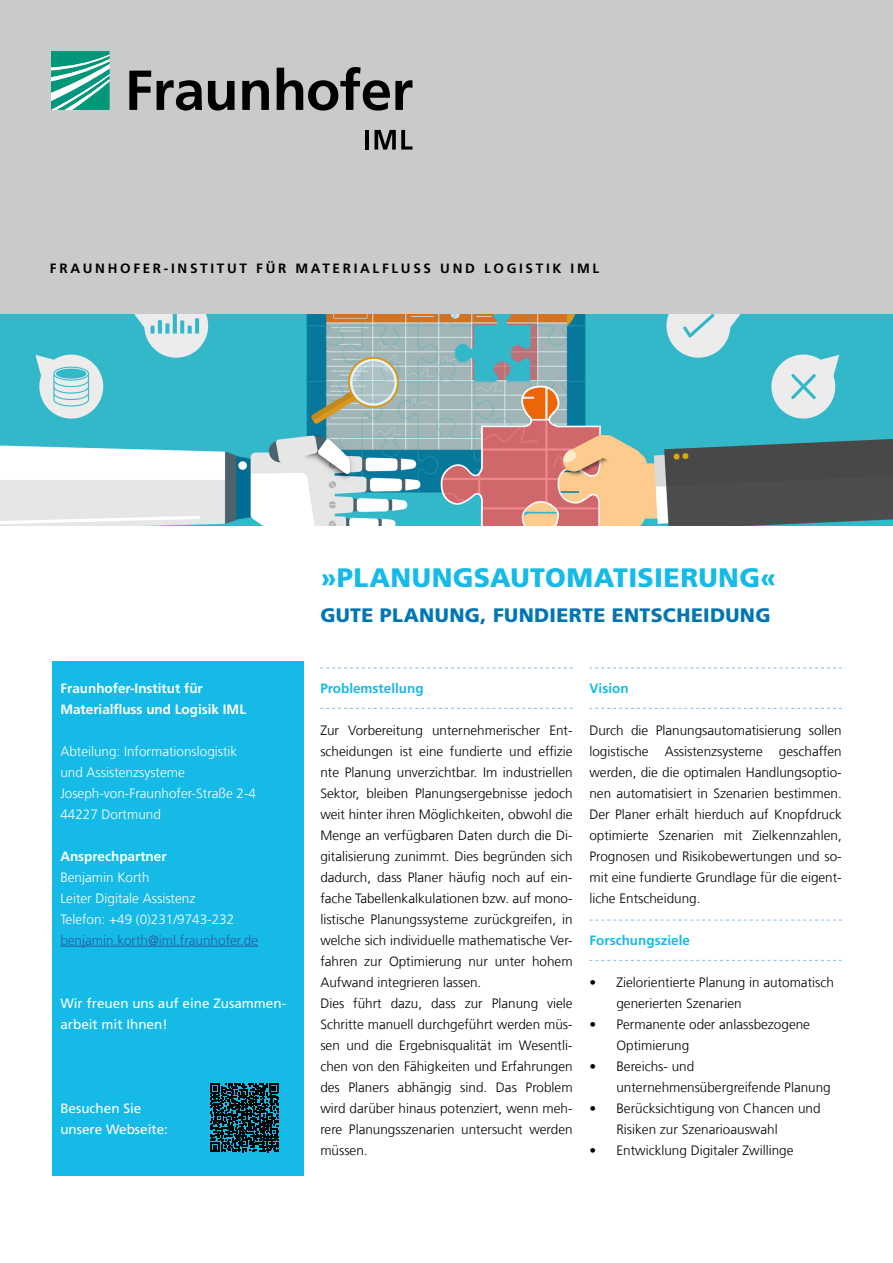
<style>
.page{position:relative;width:893px;height:1263px;background:#fff}
.page>*{position:absolute;margin:0;border:0;box-sizing:border-box;transform-origin:0 0}
.t1{font:900 26.7px "Frutiger LT Com";letter-spacing:.015em;color:#16bae7}
.t2{font:900 19.5px "Frutiger LT Com";letter-spacing:.02em;color:#0076b3}
.t3{font:300 13.5px/21px "Frutiger LT Com";color:#000}
.t4{font:300 13.5px/21px "Frutiger LT Com";color:#fff}
.t5{font:13.5px/21px "Frutiger LT Com";color:#fff}
.t6{font:700 13.5px/21px "Frutiger LT Com";color:#fff}
.t7{font:700 13.5px "Frutiger LT Com";letter-spacing:.2em;color:#000}
.t8{font:700 13.5px "Frutiger LT Com";color:#16bae7}
.t9{font:300 13.5px "Frutiger LT Com";color:#275b9b}
</style>
<div class="page">
<div style="left:0;top:0;width:893px;height:315px;background:#c8cacc"></div>
<img style="left:0;top:315px;width:893px;height:210px">
<svg style="left:51px;top:51px;width:59px;height:59px;background:#4bb5a0"></svg>
<svg style="left:129px;top:67px;width:283px;height:44px"></svg>
<hr style="left:366px;top:130px;width:3px;height:20px;background:#000">
<svg style="left:375px;top:130px;width:37px;height:20px"></svg>
<svg style="left:320px;top:668px;width:253px;height:1px"></svg>
<svg style="left:320px;top:708px;width:253px;height:1px"></svg>
<svg style="left:589px;top:668px;width:253px;height:1px"></svg>
<svg style="left:589px;top:708px;width:253px;height:1px"></svg>
<svg style="left:589px;top:920px;width:253px;height:1px"></svg>
<svg style="left:589px;top:960px;width:253px;height:1px"></svg>
<div style="left:52px;top:662px;width:251px;height:514px;background:#16bae7"></div>
<hr style="left:60px;top:946px;width:198px;height:1px;background:#275b9b">
<svg style="left:210px;top:1083px;width:69px;height:69px"></svg>
<p class="t7" style="left:50px;top:260px;width:551px">FRAUNHOFER-INSTITUT FÜR MATERIALFLUSS UND LOGISTIK IML</p>
<p class="t6" style="left:60px;top:678px;width:187px">Fraunhofer-Institut für<br>Materialfluss und Logisik IML</p>
<p class="t4" style="left:60px;top:741px;width:197px">Abteilung: Informationslogistik und Assistenzsysteme<br>Joseph-von-Fraunhofer-Straße 2-4<br>44227 Dortmund</p>
<p class="t6" style="left:60px;top:846px;width:108px">Ansprechpartner</p>
<p class="t4" style="left:60px;top:867px;width:175px">Benjamin Korth<br>Leiter Digitale Assistenz<br>Telefon: +49 (0)231/9743-232</p>
<p class="t9" style="left:60px;top:933px;width:199px">benjamin.korth@iml.fraunhofer.de</p>
<p class="t5" style="left:60px;top:993px;width:227px">Wir freuen uns auf eine Zusammen&shy;arbeit mit Ihnen!</p>
<p class="t5" style="left:60px;top:1098px;width:109px">Besuchen Sie unsere Webseite:</p>
<h1 class="t1" style="left:320px;top:562px;width:458px">»PLANUNGSAUTOMATISIERUNG«</h1>
<h2 class="t2" style="left:320px;top:604px;width:452px">GUTE PLANUNG, FUNDIERTE ENTSCHEIDUNG</h2>
<p class="t8" style="left:320px;top:680px;width:105px">Problemstellung</p>
<p class="t3" style="left:320px;top:720px;width:254px">Zur Vorbereitung unternehmerischer Ent&shy;scheidungen ist eine fundierte und effizie nte Planung unverzichtbar. Im industriellen Sektor, bleiben Planungsergebnisse jedoch weit hinter ihren Möglichkeiten, obwohl die Menge an verfügbaren Daten durch die Di&shy;gitalisierung zunimmt. Dies begründen sich dadurch, dass Planer häufig noch auf ein&shy;fache Tabellenkalkulationen bzw. auf mono&shy;listische Planungssysteme zurückgreifen, in welche sich individuelle mathematische Ver&shy;fahren zur Optimierung nur unter hohem Aufwand integrieren lassen.<br>Dies führt dazu, dass zur Planung viele Schritte manuell durchgeführt werden müs&shy;sen und die Ergebnisqualität im Wesentli&shy;chen von den Fähigkeiten und Erfahrungen des Planers abhängig sind. Das Problem wird darüber hinaus potenziert, wenn meh&shy;rere Planungsszenarien untersucht werden müssen.</p>
<p class="t8" style="left:589px;top:680px;width:41px">Vision</p>
<p class="t3" style="left:589px;top:720px;width:254px;text-align:justify">Durch die Planungsautomatisierung sollen logistische Assistenzsysteme geschaffen werden, die die optimalen Handlungsoptio&shy;nen automatisiert in Szenarien bestimmen.<br>Der Planer erhält hierduch auf Knopfdruck optimierte Szenarien mit Zielkennzahlen, Prognosen und Risikobewertungen und so&shy;mit eine fundierte Grundlage für die eigent&shy;liche Entscheidung.</p>
<p class="t8" style="left:589px;top:932px;width:102px">Forschungsziele</p>
<p class="t3" style="left:616px;top:972px;width:219px;text-indent:-27px">• Zielorientierte Planung in automatisch generierten Szenarien</p>
<p class="t3" style="left:616px;top:1014px;width:195px;text-indent:-27px">• Permanente oder anlassbezogene<br>Optimierung</p>
<p class="t3" style="left:616px;top:1056px;width:216px;text-indent:-27px">• Bereichs- und unternehmensübergreifende Planung</p>
<p class="t3" style="left:616px;top:1098px;width:206px;text-indent:-27px">• Berücksichtigung von Chancen und<br>Risiken zur Szenarioauswahl</p>
<p class="t3" style="left:589px;top:1140px;width:206px">• Entwicklung Digitaler Zwillinge</p>
</div>
